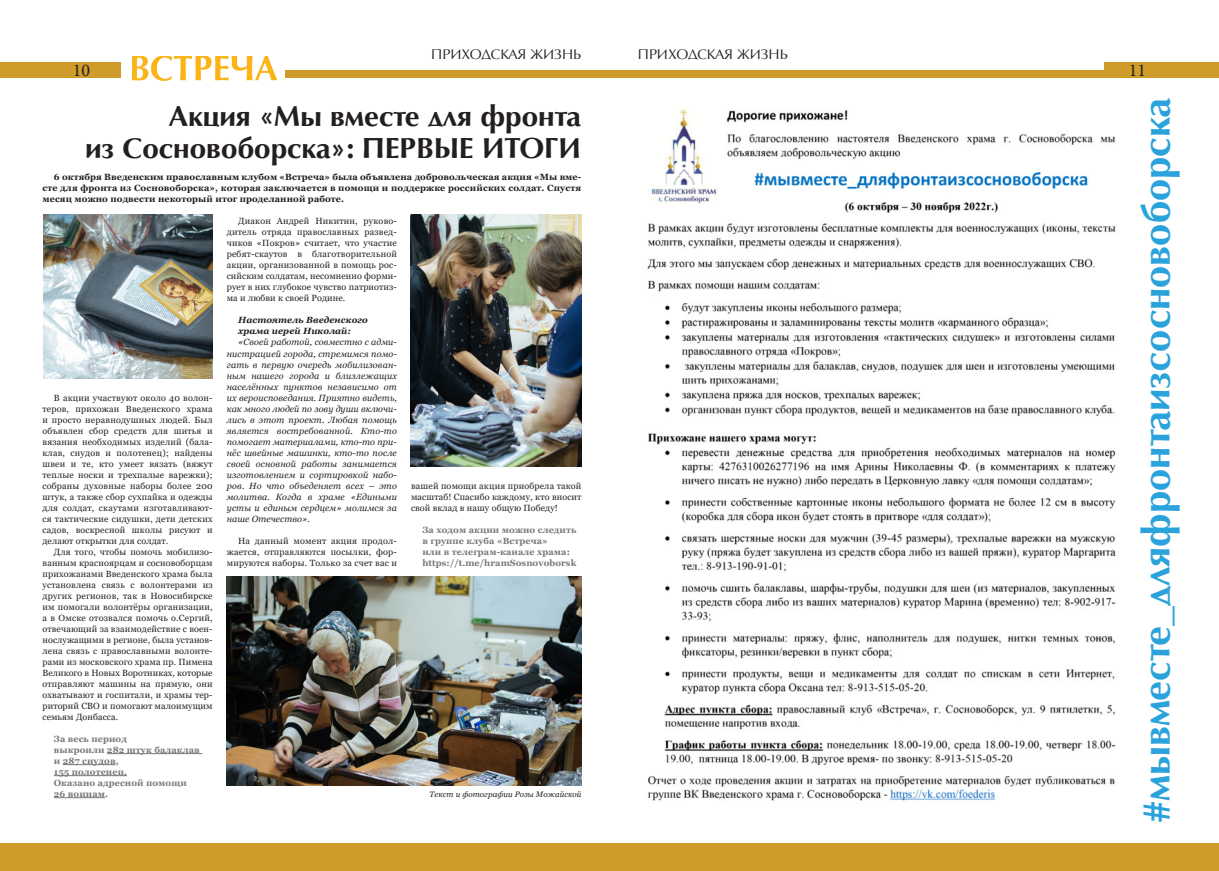
<style>
.page{position:relative;width:1219px;height:871px;background:#fff}
.page>*{position:absolute;margin:0;border:0;box-sizing:border-box;transform-origin:0 0}
.pfu{font:700 39px "AG Opus High Resolution";color:#2aa2db}
.pfu-2{font:700 29px/31px "AG Opus High Resolution";color:#231f20;text-align:right}
.t1{font:18px "Minion Pro";color:#231f20}
.РУБРИКА{font:14px "AG Opus High Resolution";color:#231f20}
.без_висячих_строк{font:9px/11px "Georgia";letter-spacing:.015em;color:#231f20;text-align:justify}
.без_висячих_строк-2{font:italic 9px/11px "Georgia";letter-spacing:.02em;color:#231f20;text-align:justify}
.без_висячих_строк-3{font:700 9px/11px "Georgia";letter-spacing:.01em;color:#231f20;text-align:justify}
.без_висячих_строк-4{font:700 9px "Georgia";letter-spacing:.01em;color:#76787b}
.без_висячих_строк-5{font:italic 700 9px "Georgia";letter-spacing:.01em;color:#231f20}
.ПОДПИСЬ_ТЕКСТА{font:italic 8px "Georgia";letter-spacing:.01em;color:#231f20}
</style>
<div class="page">
<div style="left:0;top:62px;width:120px;height:16px;background:#cf9b2a"></div>
<div style="left:1104px;top:62px;width:115px;height:16px;background:#cf9b2a"></div>
<div style="left:285px;top:70px;width:324px;height:8px;background:#cf9b2a"></div>
<div style="left:609px;top:70px;width:610px;height:8px;background:#cf9b2a"></div>
<div style="left:0;top:843px;width:1219px;height:27px;background:#cf9b2a"></div>
<img style="left:132px;top:56px;width:145px;height:25px">
<hr style="left:107px;top:753px;width:95px;height:1px;background:#76787b">
<hr style="left:63px;top:764px;width:53px;height:1px;background:#76787b">
<hr style="left:54px;top:775px;width:73px;height:1px;background:#76787b">
<hr style="left:54px;top:797px;width:51px;height:1px;background:#76787b">
<img style="left:226px;top:576px;width:355px;height:209px">
<img style="left:411px;top:214px;width:170px;height:252px">
<img style="left:43px;top:214px;width:170px;height:164px">
<img style="left:647px;top:108px;width:469px;height:693px">
<p class="РУБРИКА" style="left:431px;top:46px;width:151px">ПРИХОДСКАЯ ЖИЗНЬ</p>
<p class="РУБРИКА" style="left:638px;top:46px;width:151px">ПРИХОДСКАЯ ЖИЗНЬ</p>
<h3 class="t1" style="left:73px;top:58px;width:19px">10</h3>
<h3 class="t1" style="left:1129px;top:58px;width:19px">11</h3>
<p class="pfu-2" style="left:85px;top:101px;width:498px">Акция «Мы вместе для фронта<br>из Сосновоборска»: ПЕРВЫЕ ИТОГИ</p>
<p class="без_висячих_строк-3" style="left:43px;top:172px;width:540px;text-indent:11px">6 октября Введенским православным клубом «Встреча» была объявлена добровольческая акция «Мы вме&shy;сте для фронта из Сосновоборска», которая заключается в помощи и поддержке российских солдат. Спустя месяц можно подвести некоторый итог проделанной работе.</p>
<p class="pfu" style="left:1133px;top:823px;width:726px;rotate:-90deg">#мывместе_дляфронтаизcосновоборска</p>
<p class="без_висячих_строк" style="left:227px;top:216px;width:172px;text-indent:11px">Диакон Андрей Никитин, руково&shy;дитель отряда православных развед&shy;чиков «Покров» считает, что участие ребят-скаутов в благотворительной акции, организованной в помощь рос&shy;сийским солдатам, несомненно форми&shy;рует в них глубокое чувство патриотиз&shy;ма и любви к своей Родине.</p>
<p class="без_висячих_строк-5" style="left:238px;top:314px;width:131px">Настоятель Введенского</p>
<p class="без_висячих_строк-5" style="left:238px;top:325px;width:114px">храма иерей Николай:</p>
<p class="без_висячих_строк-2" style="left:227px;top:337px;width:172px;text-indent:11px">«Своей работой, совместно с адми&shy;нистрацией города, стремимся помо&shy;гать в первую очередь мобилизован&shy;ным нашего города и близлежащих населённых пунктов независимо от их вероисповедания. Приятно видеть, как много людей по зову души включи&shy;лись в этот проект. Любая помощь является востребованной. Кто-то помогает материалами, кто-то при&shy;нёс швейные машинки, кто-то после своей основной работы занимается изготовлением и сортировкой набо&shy;ров. Но что объеденяет всех – это молитва. Когда в храме «Едиными усты и единым сердцем» молимся за наше Отечество».</p>
<p class="без_висячих_строк" style="left:227px;top:535px;width:172px;text-indent:11px">На данный момент акция продол&shy;жается, отправляются посылки, фор&shy;мируются наборы. Только за счет вас и</p>
<p class="без_висячих_строк" style="left:43px;top:392px;width:172px;text-indent:11px">В акции участвуют около 40 волон&shy;теров, прихожан Введенского храма и просто неравнодушных людей. Был объявлен сбор средств для шитья и вязания необходимых изделий (бала&shy;клав, снудов и полотенец); найдены швеи и те, кто умеет вязать (вяжут теплые носки и трехпалые варежки); собраны духовные наборы более 200 штук, а также сбор сухпайка и одежды для солдат, скаутами изготавливают&shy;ся тактические сидушки, дети детских садов, воскресной школы рисуют и делают открытки для солдат.</p>
<p class="без_висячих_строк" style="left:43px;top:546px;width:172px;text-indent:11px">Для того, чтобы помочь мобилизо&shy;ванным красноярцам и сосновоборцам прихожанами Введенского храма была установлена связь с волонтерами из других регионов, так в Новосибирске им помогали волонтёры организации, а в Омске отозвался помочь о.Сергий, отвечающий за взаимодействие с воен&shy;нослужащими в регионе, была установ&shy;лена связь с православными волонте&shy;рами из московского храма пр. Пимена Великого в Новых Воротниках, которые отправляют машины на прямую, они охватывают и госпитали, и храмы тер&shy;риторий СВО и помогают малоимущим семьям Донбасса.</p>
<p class="без_висячих_строк-4" style="left:54px;top:732px;width:75px">За весь период</p>
<p class="без_висячих_строк-4" style="left:54px;top:743px;width:147px">выкроили 282 штук балаклав</p>
<p class="без_висячих_строк-4" style="left:54px;top:754px;width:66px">и 287 снудов,</p>
<p class="без_висячих_строк-4" style="left:54px;top:765px;width:75px">155 полотенец.</p>
<p class="без_висячих_строк-4" style="left:54px;top:776px;width:135px">Оказано адресной помощи</p>
<p class="без_висячих_строк-4" style="left:54px;top:787px;width:56px">26 воинам.</p>
<p class="без_висячих_строк" style="left:411px;top:480px;width:172px">вашей помощи акция приобрела такой масштаб! Спасибо каждому, кто вносит свой вклад в нашу общую Победу!</p>
<p class="без_висячих_строк-4" style="left:422px;top:523px;width:156px">За ходом акции можно следить</p>
<p class="без_висячих_строк-4" style="left:422px;top:534px;width:127px">в группе клуба «Встреча»</p>
<p class="без_висячих_строк-4" style="left:422px;top:545px;width:149px">или в телеграм-канале храма:</p>
<p class="без_висячих_строк-4" style="left:422px;top:556px;width:155px">https://t.me/hramSosnovoborsk</p>
<p class="ПОДПИСЬ_ТЕКСТА" style="left:430px;top:788px;width:153px">Текст и фотографии Розы Можайской</p>
</div>
